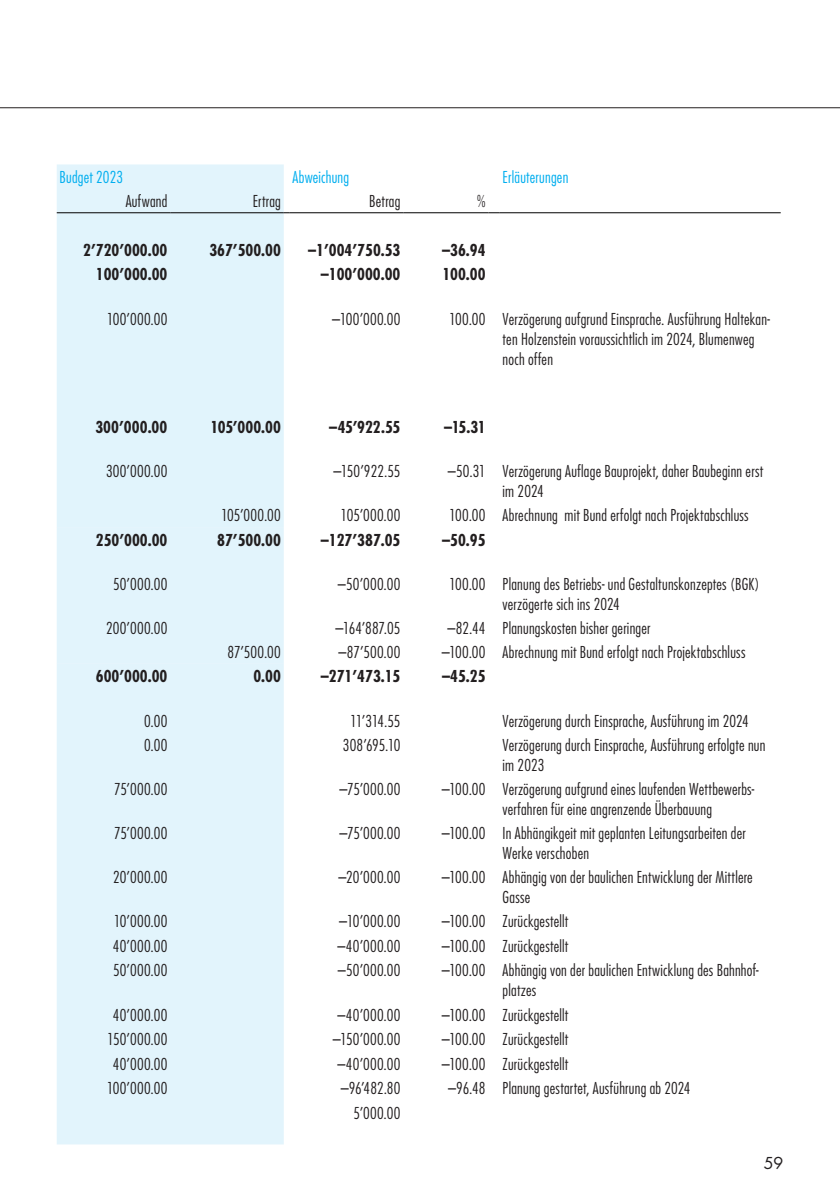
<style>
.page{position:relative;width:840px;height:1191px;background:#fff}
.page>*{position:absolute;margin:0;border:0;box-sizing:border-box;transform-origin:0 0}
.t1{font:300 condensed 16px/20px "Futura LT";letter-spacing:.015em;color:#231f20}
.t2{font:700 condensed 16px "Futura LT";color:#231f20}
.t3{font:300 condensed 16px "Futura LT";letter-spacing:.015em;color:#00aeef}
.t4{font:16px "Futura LT";color:#231f20}
</style>
<div class="page">
<hr style="left:0;top:107px;width:839px;height:1px;background:#231f20">
<div style="left:57px;top:164px;width:226px;height:500px;background:#e2f4fc"></div>
<div style="left:57px;top:213px;width:226px;height:314px;background:#e1f4fc"></div>
<div style="left:57px;top:664px;width:226px;height:480px;background:#e2f4fc"></div>
<hr style="left:57px;top:212px;width:113px;height:1px;background:#000">
<hr style="left:170px;top:212px;width:113px;height:1px;background:#000">
<hr style="left:289px;top:212px;width:114px;height:1px;background:#000">
<hr style="left:403px;top:212px;width:85px;height:1px;background:#000">
<hr style="left:499px;top:212px;width:281px;height:1px;background:#000">
<p class="t3" style="left:60px;top:168px;width:65px">Budget 2023</p>
<p class="t3" style="left:292px;top:168px;width:58px">Abweichung</p>
<p class="t3" style="left:502px;top:168px;width:67px">Erläuterungen</p>
<p class="t1" style="left:126px;top:191px;width:43px">Aufwand</p>
<p class="t1" style="left:252px;top:191px;width:30px">Ertrag</p>
<p class="t1" style="left:369px;top:191px;width:33px">Betrag</p>
<p class="t1" style="left:477px;top:191px;width:10px">%</p>
<p class="t2" style="left:83px;top:240px;width:86px">2’720’000.00</p>
<p class="t2" style="left:209px;top:240px;width:73px">367’500.00</p>
<p class="t2" style="left:308px;top:240px;width:94px">–1’004’750.53</p>
<p class="t2" style="left:442px;top:240px;width:45px">–36.94</p>
<p class="t2" style="left:96px;top:265px;width:73px">100’000.00</p>
<p class="t2" style="left:321px;top:265px;width:81px">–100’000.00</p>
<p class="t2" style="left:442px;top:265px;width:45px">100.00</p>
<p class="t1" style="left:107px;top:309px;width:62px">100’000.00</p>
<p class="t1" style="left:332px;top:309px;width:70px">–100’000.00</p>
<p class="t1" style="left:502px;top:309px;width:269px;text-indent:-53px">100.00 Verzögerung aufgrund Einsprache. Ausführung Haltekan&shy;ten Holzenstein voraussichtlich im 2024, Blumenweg noch offen</p>
<p class="t2" style="left:95px;top:417px;width:73px">300’000.00</p>
<p class="t2" style="left:210px;top:417px;width:72px">105’000.00</p>
<p class="t2" style="left:329px;top:417px;width:73px">–45’922.55</p>
<p class="t2" style="left:444px;top:417px;width:43px">–15.31</p>
<p class="t1" style="left:106px;top:461px;width:63px">300’000.00</p>
<p class="t1" style="left:333px;top:461px;width:68px">–150’922.55</p>
<p class="t1" style="left:502px;top:461px;width:262px;text-indent:-55px">–50.31 Verzögerung Auflage Bauprojekt, daher Baubeginn erst im 2024</p>
<p class="t1" style="left:221px;top:505px;width:61px">105’000.00</p>
<p class="t1" style="left:340px;top:505px;width:61px">105’000.00</p>
<p class="t1" style="left:449px;top:505px;width:301px">100.00 Abrechnung mit Bund erfolgt nach Projektabschluss</p>
<p class="t2" style="left:96px;top:530px;width:73px">250’000.00</p>
<p class="t2" style="left:217px;top:530px;width:65px">87’500.00</p>
<p class="t2" style="left:321px;top:530px;width:81px">–127’387.05</p>
<p class="t2" style="left:442px;top:530px;width:45px">–50.95</p>
<p class="t1" style="left:113px;top:574px;width:56px">50’000.00</p>
<p class="t1" style="left:337px;top:574px;width:64px">–50’000.00</p>
<p class="t1" style="left:502px;top:574px;width:258px;text-indent:-53px">100.00 Planung des Betriebs- und Gestaltunskonzeptes (BGK) verzögerte sich ins 2024</p>
<p class="t1" style="left:106px;top:618px;width:63px">200’000.00</p>
<p class="t1" style="left:335px;top:618px;width:67px">–164’887.05</p>
<p class="t1" style="left:447px;top:618px;width:204px">–82.44 Planungskosten bisher geringer</p>
<p class="t1" style="left:227px;top:642px;width:55px">87’500.00</p>
<p class="t1" style="left:338px;top:642px;width:63px">–87’500.00</p>
<p class="t1" style="left:441px;top:642px;width:305px">–100.00 Abrechnung mit Bund erfolgt nach Projektabschluss</p>
<p class="t2" style="left:96px;top:666px;width:73px">600’000.00</p>
<p class="t2" style="left:253px;top:666px;width:29px">0.00</p>
<p class="t2" style="left:321px;top:666px;width:81px">–271’473.15</p>
<p class="t2" style="left:442px;top:666px;width:45px">–45.25</p>
<p class="t1" style="left:144px;top:710px;width:25px">0.00</p>
<p class="t1" style="left:350px;top:710px;width:52px">11’314.55</p>
<p class="t1" style="left:502px;top:710px;width:248px">Verzögerung durch Einsprache, Ausführung im 2024</p>
<p class="t1" style="left:144px;top:735px;width:25px">0.00</p>
<p class="t1" style="left:343px;top:735px;width:59px">308’695.10</p>
<p class="t1" style="left:502px;top:735px;width:264px">Verzögerung durch Einsprache, Ausführung erfolgte nun im 2023</p>
<p class="t1" style="left:114px;top:779px;width:55px">75’000.00</p>
<p class="t1" style="left:339px;top:779px;width:63px">–75’000.00</p>
<p class="t1" style="left:502px;top:779px;width:253px;text-indent:-61px">–100.00 Verzögerung aufgrund eines laufenden Wettbewerbs&shy;verfahren für eine angrenzende Überbauung</p>
<p class="t1" style="left:114px;top:823px;width:55px">75’000.00</p>
<p class="t1" style="left:339px;top:823px;width:63px">–75’000.00</p>
<p class="t1" style="left:502px;top:823px;width:244px;text-indent:-61px">–100.00 In Abhängikgeit mit geplanten Leitungsarbeiten der<br>Werke verschoben</p>
<p class="t1" style="left:113px;top:867px;width:56px">20’000.00</p>
<p class="t1" style="left:338px;top:867px;width:63px">–20’000.00</p>
<p class="t1" style="left:502px;top:867px;width:251px;text-indent:-61px">–100.00 Abhängig von der baulichen Entwicklung der Mittlere<br>Gasse</p>
<p class="t1" style="left:114px;top:911px;width:55px">10’000.00</p>
<p class="t1" style="left:339px;top:911px;width:63px">–10’000.00</p>
<p class="t1" style="left:441px;top:911px;width:128px">–100.00 Zurückgestellt</p>
<p class="t1" style="left:113px;top:936px;width:56px">40’000.00</p>
<p class="t1" style="left:337px;top:936px;width:64px">–40’000.00</p>
<p class="t1" style="left:441px;top:936px;width:128px">–100.00 Zurückgestellt</p>
<p class="t1" style="left:113px;top:960px;width:56px">50’000.00</p>
<p class="t1" style="left:337px;top:960px;width:64px">–50’000.00</p>
<p class="t1" style="left:502px;top:960px;width:257px;text-indent:-61px">–100.00 Abhängig von der baulichen Entwicklung des Bahnhof&shy;platzes</p>
<p class="t1" style="left:113px;top:1004px;width:56px">40’000.00</p>
<p class="t1" style="left:337px;top:1004px;width:64px">–40’000.00</p>
<p class="t1" style="left:441px;top:1004px;width:128px">–100.00 Zurückgestellt</p>
<p class="t1" style="left:107px;top:1029px;width:62px">150’000.00</p>
<p class="t1" style="left:332px;top:1029px;width:69px">–150’000.00</p>
<p class="t1" style="left:441px;top:1029px;width:128px">–100.00 Zurückgestellt</p>
<p class="t1" style="left:113px;top:1053px;width:56px">40’000.00</p>
<p class="t1" style="left:337px;top:1053px;width:64px">–40’000.00</p>
<p class="t1" style="left:441px;top:1053px;width:128px">–100.00 Zurückgestellt</p>
<p class="t1" style="left:107px;top:1078px;width:62px">100’000.00</p>
<p class="t1" style="left:340px;top:1078px;width:61px">–96’482.80</p>
<p class="t1" style="left:448px;top:1078px;width:244px">–96.48 Planung gestartet, Ausführung ab 2024</p>
<p class="t1" style="left:353px;top:1102px;width:49px">5’000.00</p>
<p class="t4" style="left:763px;top:1153px;width:21px">59</p>
</div>
